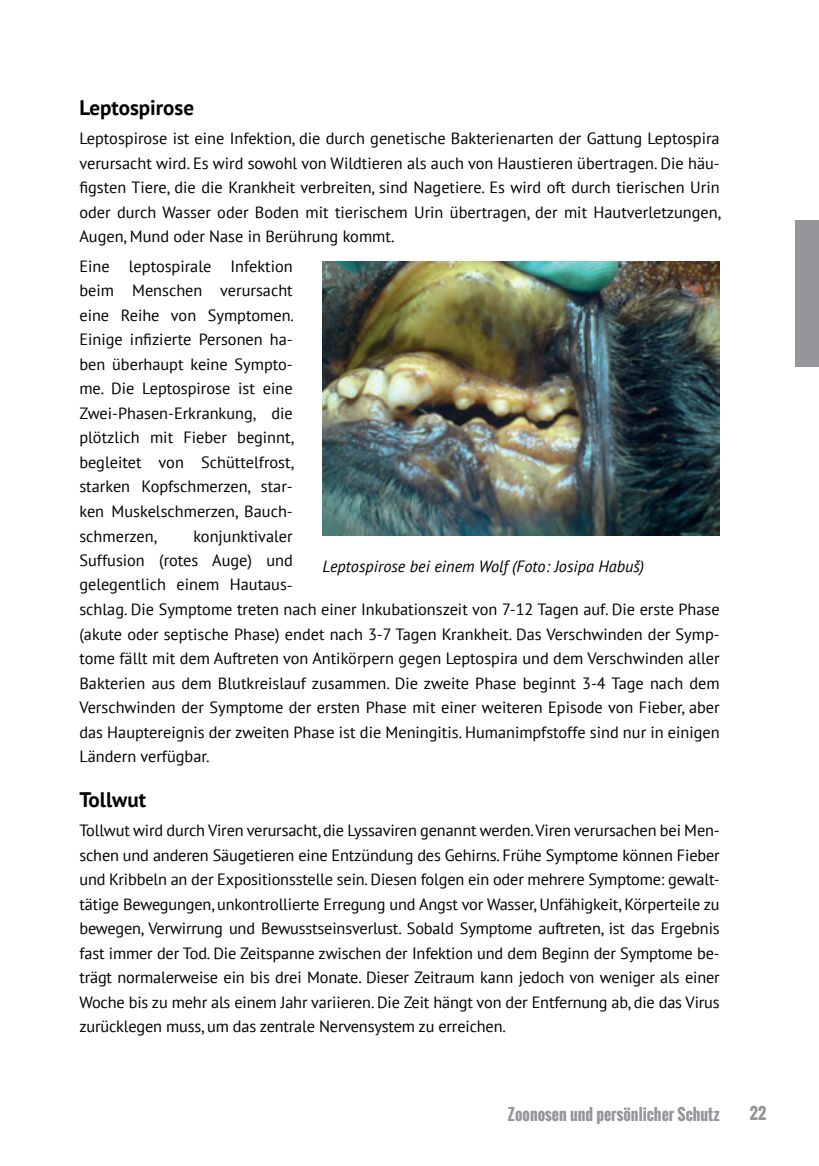
<style>
.page{position:relative;width:819px;height:1166px;background:#fff}
.page>*{position:absolute;margin:0;border:0;box-sizing:border-box;transform-origin:0 0}
.t1{font:700 21px "PT Sans";color:#000}
.t2{font:16.28px/24.5px "PT Sans";color:#000;text-align:justify}
.t3{font:italic 16.28px "PT Sans";color:#000}
.t4{font:700 15.75px "Oswald";color:#949499}
</style>
<div class="page">
<div style="left:795px;top:220px;width:24px;height:147px;background:#949499"></div>
<img style="left:322px;top:261px;width:397px;height:274px">
<p class="t1" style="left:79px;top:94px;width:116px">Leptospirose</p>
<p class="t2" style="left:79px;top:126px;width:643px">Leptospirose ist eine Infektion, die durch genetische Bakterienarten der Gattung Leptospira verursacht wird. Es wird sowohl von Wildtieren als auch von Haustieren übertragen. Die häu&shy;figsten Tiere, die die Krankheit verbreiten, sind Nagetiere. Es wird oft durch tierischen Urin oder durch Wasser oder Boden mit tierischem Urin übertragen, der mit Hautverletzungen, Augen, Mund oder Nase in Berührung kommt.</p>
<p class="t2" style="left:79px;top:254px;width:216px">Eine leptospirale Infektion beim Menschen verursacht eine Reihe von Symptomen.<br>Einige infizierte Personen ha&shy;ben überhaupt keine Sympto&shy;me. Die Leptospirose ist eine Zwei-Phasen-Erkrankung, die plötzlich mit Fieber beginnt, begleitet von Schüttelfrost, starken Kopfschmerzen, star&shy;ken Muskelschmerzen, Bauch&shy;schmerzen,</p>
<p class="t2" style="left:79px;top:523px;width:641px;text-align:left;text-indent:114px">konjunktivaler<br>Suffusion (rotes Auge) und<br>gelegentlich einem Hautaus-<br>schlag. Die Symptome treten nach einer Inkubationszeit von 7-12 Tagen auf. Die erste Phase (akute oder septische Phase) endet nach 3-7 Tagen Krankheit. Das Verschwinden der Symp&shy;tome fällt mit dem Auftreten von Antikörpern gegen Leptospira und dem Verschwinden aller Bakterien aus dem Blutkreislauf zusammen. Die zweite Phase beginnt 3-4 Tage nach dem Verschwinden der Symptome der ersten Phase mit einer weiteren Episode von Fieber, aber das Hauptereignis der zweiten Phase ist die Meningitis. Humanimpfstoffe sind nur in einigen Ländern verfügbar.</p>
<p class="t1" style="left:79px;top:785px;width:68px">Tollwut</p>
<p class="t2" style="left:79px;top:818px;width:641px">Tollwut wird durch Viren verursacht, die Lyssaviren genannt werden. Viren verursachen bei Men&shy;schen und anderen Säugetieren eine Entzündung des Gehirns. Frühe Symptome können Fieber und Kribbeln an der Expositionsstelle sein. Diesen folgen ein oder mehrere Symptome: gewalt&shy;tätige Bewegungen, unkontrollierte Erregung und Angst vor Wasser, Unfähigkeit, Körperteile zu bewegen, Verwirrung und Bewusstseinsverlust. Sobald Symptome auftreten, ist das Ergebnis fast immer der Tod. Die Zeitspanne zwischen der Infektion und dem Beginn der Symptome be&shy;trägt normalerweise ein bis drei Monate. Dieser Zeitraum kann jedoch von weniger als einer Woche bis zu mehr als einem Jahr variieren. Die Zeit hängt von der Entfernung ab, die das Virus zurücklegen muss, um das zentrale Nervensystem zu erreichen.</p>
<p class="t3" style="left:322px;top:556px;width:323px">Leptospirose bei einem Wolf (Foto: Josipa Habuš)</p>
<p class="t4" style="left:507px;top:1102px;width:214px">Zoonosen und persönlicher Schutz</p>
<p class="t4" style="left:749px;top:1101px;width:18px">22</p>
</div>
